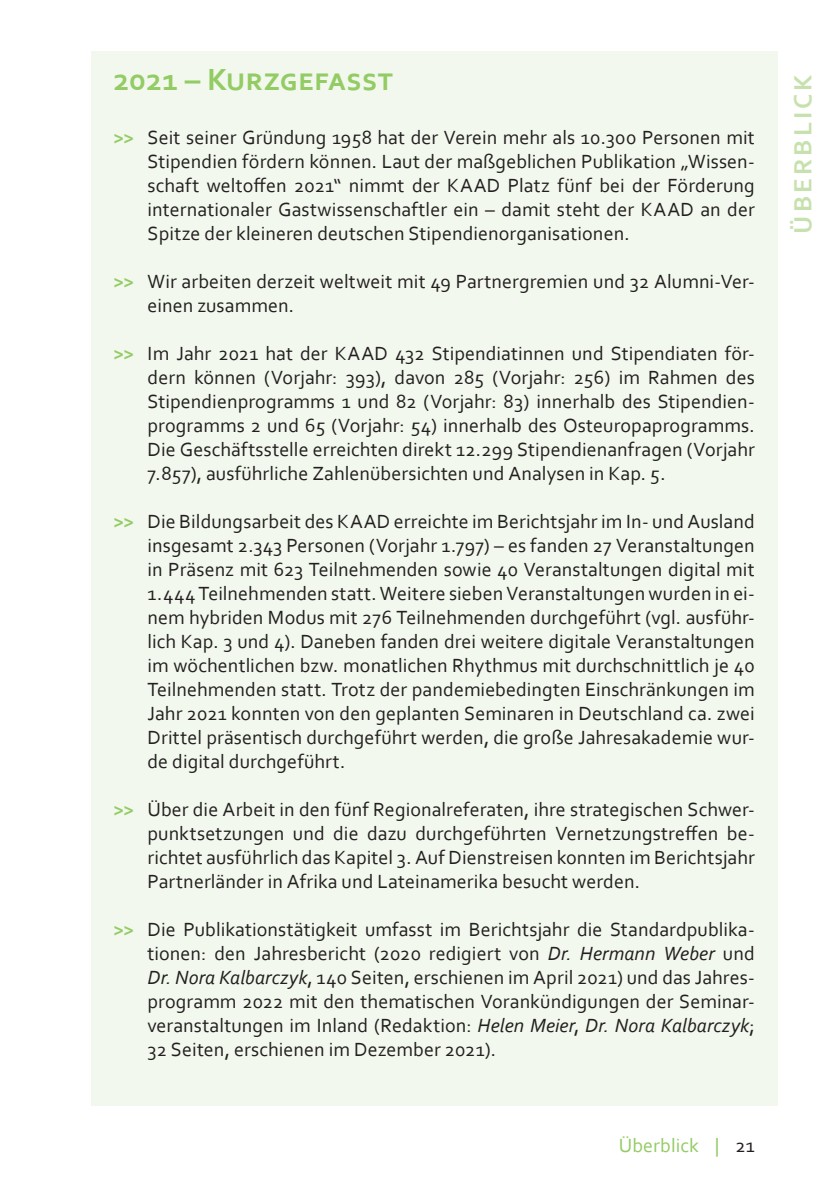
<style>
.page{position:relative;width:840px;height:1191px;background:#fff}
.page>*{position:absolute;margin:0;border:0;box-sizing:border-box;transform-origin:0 0}
.t1{font:700 32px "Corbel";color:#93cb64}
.t2{font:700 26px "Corbel";letter-spacing:.12em;color:#c7e1ae}
.t3{font:20px/24px "Corbel";letter-spacing:.005em;color:#231f20;text-align:justify}
.t4{font:20px "Corbel";letter-spacing:.005em;color:#93cb64}
.s1{font-weight:700;color:#93cb64}
.s2{font-style:italic}
.s3{color:#231f20}
</style>
<div class="page">
<div style="left:91px;top:51px;width:686px;height:1055px;background:#f2f8ed"></div>
<h1 class="t1" style="left:113px;top:60px;width:278px">2021 – Kurzgefasst</h1>
<p class="t3" style="left:147px;top:125px;width:608px;text-indent:-34px"><span class="s1">&gt;&gt;</span> Seit seiner Gründung 1958 hat der Verein mehr als 10.300 Personen mit Stipendien fördern können. Laut der maßgeblichen Publikation „Wissen&shy;schaft weltoffen 2021“ nimmt der KAAD Platz fünf bei der Förderung internationaler Gastwissenschaftler ein – damit steht der KAAD an der Spitze der kleineren deutschen Stipendienorganisationen.</p>
<p class="t3" style="left:147px;top:269px;width:608px;text-indent:-34px"><span class="s1">&gt;&gt;</span> Wir arbeiten derzeit weltweit mit 49 Partnergremien und 32 Alumni-Ver&shy;einen zusammen.</p>
<p class="t3" style="left:147px;top:341px;width:608px;text-indent:-34px"><span class="s1">&gt;&gt;</span> Im Jahr 2021 hat der KAAD 432 Stipendiatinnen und Stipendiaten för&shy;dern können (Vorjahr: 393), davon 285 (Vorjahr: 256) im Rahmen des Stipendienprogramms 1 und 82 (Vorjahr: 83) innerhalb des Stipendien&shy;programms 2 und 65 (Vorjahr: 54) innerhalb des Osteuropaprogramms.<br>Die Geschäftsstelle erreichten direkt 12.299 Stipendienanfragen (Vorjahr 7.857), ausführliche Zahlenübersichten und Analysen in Kap. 5.</p>
<p class="t3" style="left:147px;top:509px;width:608px;text-indent:-34px"><span class="s1">&gt;&gt;</span> Die Bildungsarbeit des KAAD erreichte im Berichtsjahr im In- und Ausland insgesamt 2.343 Personen (Vorjahr 1.797) – es fanden 27 Veranstaltungen in Präsenz mit 623 Teilnehmenden sowie 40 Veranstaltungen digital mit 1.444 Teilnehmenden statt. Weitere sieben Veranstaltungen wurden in ei&shy;nem hybriden Modus mit 276 Teilnehmenden durchgeführt (vgl. ausführ&shy;lich Kap. 3 und 4). Daneben fanden drei weitere digitale Veranstaltungen im wöchentlichen bzw. monatlichen Rhythmus mit durchschnittlich je 40<br>Teilnehmenden statt. Trotz der pandemiebedingten Einschränkungen im Jahr 2021 konnten von den geplanten Seminaren in Deutschland ca. zwei Drittel präsentisch durchgeführt werden, die große Jahresakademie wur&shy;de digital durchgeführt.</p>
<p class="t3" style="left:147px;top:797px;width:608px;text-indent:-34px"><span class="s1">&gt;&gt;</span> Über die Arbeit in den fünf Regionalreferaten, ihre strategischen Schwer&shy;punktsetzungen und die dazu durchgeführten Vernetzungstreffen be&shy;richtet ausführlich das Kapitel 3. Auf Dienstreisen konnten im Berichtsjahr Partnerländer in Afrika und Lateinamerika besucht werden.</p>
<p class="t3" style="left:147px;top:917px;width:608px;text-indent:-34px"><span class="s1">&gt;&gt;</span> Die Publikationstätigkeit umfasst im Berichtsjahr die Standardpublika&shy;tionen: den Jahresbericht (2020 redigiert von <span class="s2">Dr. Hermann Weber</span> und <span class="s2">Dr. Nora Kalbarczyk</span>, 140 Seiten, erschienen im April 2021) und das Jahres&shy;programm 2022 mit den thematischen Vorankündigungen der Seminar&shy;veranstaltungen im Inland (Redaktion: <span class="s2">Helen Meier</span>, <span class="s2">Dr. Nora Kalbarczyk</span>; 32 Seiten, erschienen im Dezember 2021).</p>
<p class="t4" style="left:618px;top:1133px;width:137px">Überblick | <span class="s3">21</span></p>
<h2 class="t2" style="left:786px;top:233px;width:161px;rotate:-90deg">ÜBERBLICK</h2>
</div>
